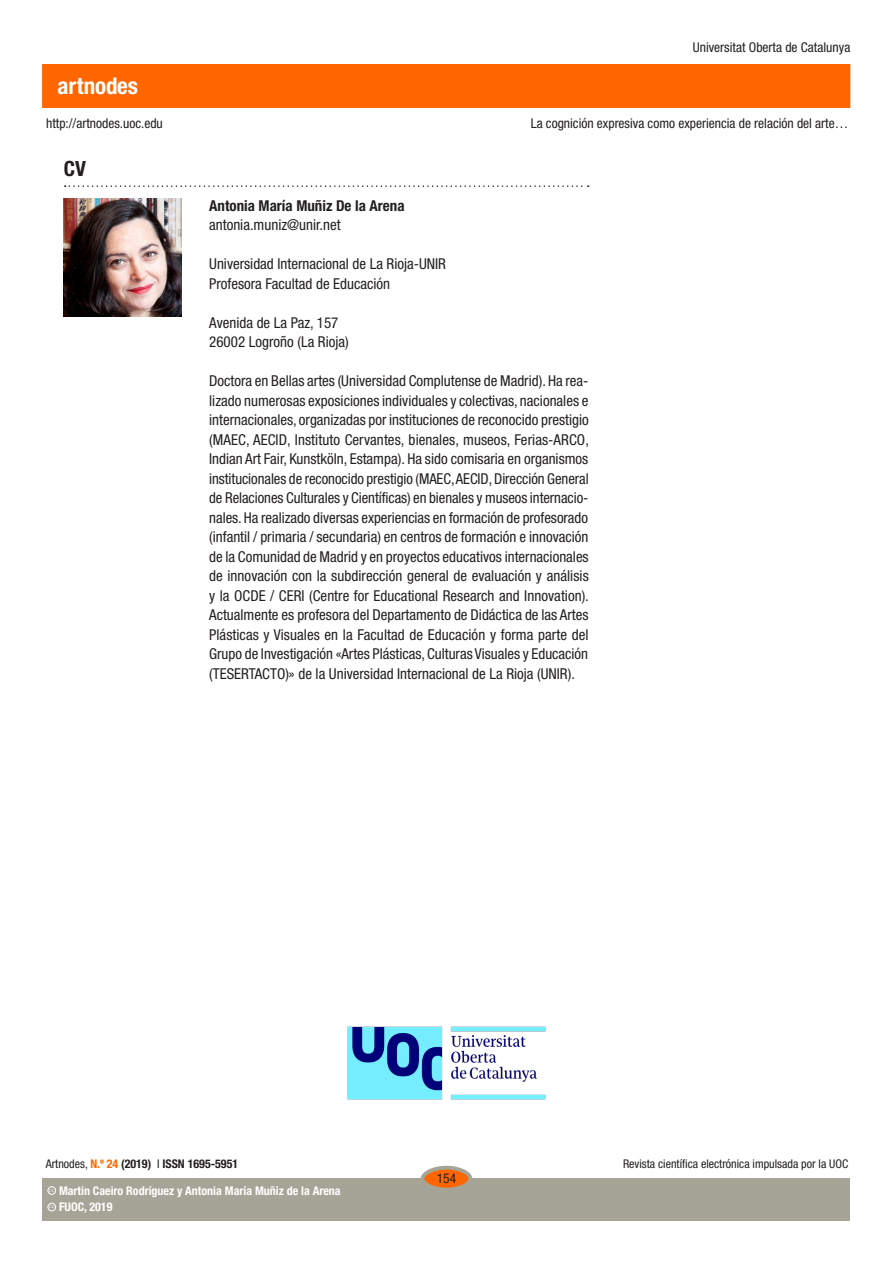
<style>
.page{position:relative;width:893px;height:1263px;background:#fff}
.page>*{position:absolute;margin:0;border:0;box-sizing:border-box;transform-origin:0 0}
.t1{font:700 condensed 22.95px "Helvetica Neue LT Std";color:#fff}
.t2{font:700 condensed 21px "Helvetica Neue LT Std";color:#231f20}
.text_general_primerp{font:condensed 15px/19.5px "Helvetica Neue LT Std";color:#231f20;text-align:justify}
.text_general_primerp-2{font:700 condensed 15px "Helvetica Neue LT Std";color:#231f20}
.t3{font:condensed 13.5px "Helvetica Neue LT Std";color:#231f20}
.t4{font:700 condensed 12px "Helvetica Neue LT Std";color:#fff}
.t5{font:condensed 12px "Helvetica Neue LT Std";color:#231f20}
.t6{font:700 condensed 12px "Helvetica Neue LT Std";color:#231f20}
.t7{font:600 3.9px "Adobe Caslon Pro";color:#fff}
.s1{font-weight:400}
.s2{color:#f60}
</style>
<div class="page">
<div style="left:43px;top:65px;width:807px;height:42px;background:#f60"></div>
<img style="left:347px;top:1026px;width:199px;height:74px">
<div style="left:43px;top:1178px;width:807px;height:42px;background:#a6a397"></div>
<div style="left:422px;top:1168px;width:48px;height:21px;background:#f60;border-radius:50%"></div>
<div style="left:421px;top:1166px;width:51px;height:25px;border:4px solid #a6a397;border-radius:50%"></div>
<div style="left:48px;top:1203px;width:8px;height:8px;border:1px solid #fff;border-radius:50%"></div>
<div style="left:48px;top:1186px;width:8px;height:8px;border:1px solid #fff;border-radius:50%"></div>
<img style="left:64px;top:198px;width:118px;height:118px">
<svg style="left:65px;top:185px;width:524px;height:2px"></svg>
<h1 class="t1" style="left:58px;top:72px;width:82px">artnodes</h1>
<p class="t3" style="left:46px;top:115px;width:118px">http://artnodes.uoc.edu</p>
<p class="t2" style="left:64px;top:155px;width:24px">CV</p>
<p class="t3" style="left:693px;top:40px;width:159px">Universitat Oberta de Catalunya</p>
<p class="t3" style="left:531px;top:115px;width:319px">La cognición expresiva como experiencia de relación del arte…</p>
<p class="text_general_primerp-2" style="left:209px;top:196px;width:197px">Antonia María Muñiz De la Arena</p>
<p class="text_general_primerp" style="left:209px;top:215px;width:133px">antonia.muniz@unir.net</p>
<p class="text_general_primerp" style="left:209px;top:254px;width:238px">Universidad Internacional de La Rioja-UNIR</p>
<p class="text_general_primerp" style="left:209px;top:274px;width:182px">Profesora Facultad de Educación</p>
<p class="text_general_primerp" style="left:209px;top:313px;width:131px">Avenida de La Paz, 157</p>
<p class="text_general_primerp" style="left:209px;top:332px;width:141px">26002 Logroño (La Rioja)</p>
<p class="text_general_primerp" style="left:209px;top:371px;width:381px">Doctora en Bellas artes (Universidad Complutense de Madrid). Ha rea&shy;lizado numerosas exposiciones individuales y colectivas, nacionales e internacionales, organizadas por instituciones de reconocido prestigio (MAEC, AECID, Instituto Cervantes, bienales, museos, Ferias-ARCO, Indian Art Fair, Kunstköln, Estampa). Ha sido comisaria en organismos institucionales de reconocido prestigio (MAEC, AECID, Dirección General de Relaciones Culturales y Científicas) en bienales y museos internacio&shy;nales. Ha realizado diversas experiencias en formación de profesorado (infantil / primaria / secundaria) en centros de formación e innovación de la Comunidad de Madrid y en proyectos educativos internacionales de innovación con la subdirección general de evaluación y análisis y la OCDE / CERI (Centre for Educational Research and Innovation).<br>Actualmente es profesora del Departamento de Didáctica de las Artes Plásticas y Visuales en la Facultad de Educación y forma parte del Grupo de Investigación «Artes Plásticas, Culturas Visuales y Educación (TESERTACTO)» de la Universidad Internacional de La Rioja (UNIR).</p>
<p class="t6" style="left:46px;top:1157px;width:194px"><span class="s1">Artnodes,</span> <span class="s2">N.º 24</span> (2019) <span class="s1">I</span> ISSN 1695-5951</p>
<p class="t7" style="left:49px;top:1205px;width:7px">CC</p>
<p class="t4" style="left:59px;top:1200px;width:55px">FUOC, 2019</p>
<p class="t4" style="left:59px;top:1183px;width:283px">Martin Caeiro Rodríguez y Antonia María Muñiz de la Arena</p>
<p class="t7" style="left:49px;top:1188px;width:7px">CC</p>
<p class="t3" style="left:437px;top:1171px;width:21px">154</p>
<p class="t5" style="left:623px;top:1157px;width:227px">Revista científica electrónica impulsada por la UOC</p>
</div>
